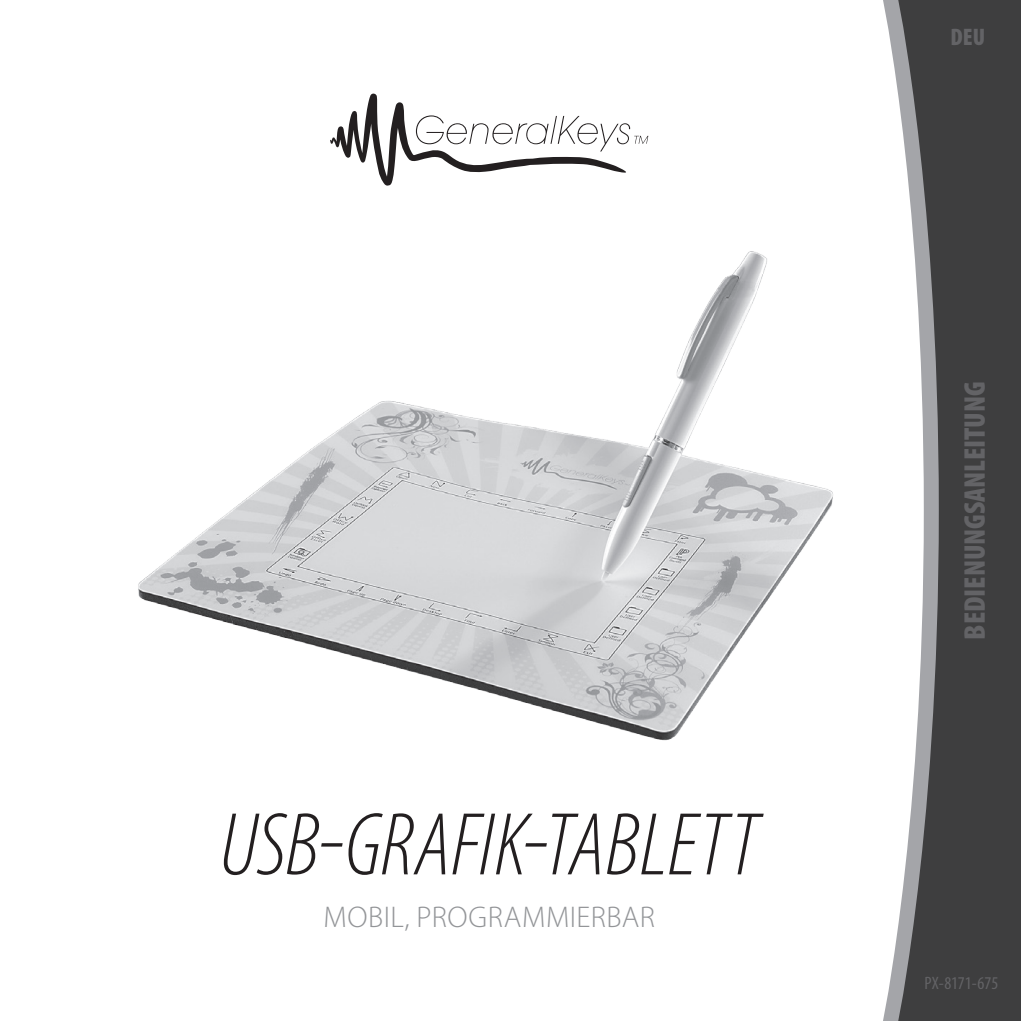
<style>
.page{position:relative;width:1021px;height:1021px;background:#fff}
.page>*{position:absolute;margin:0;border:0;box-sizing:border-box;transform-origin:0 0}
.t1{font:italic 300 condensed 90px "Myriad Pro";color:#231f20}
.t2{font:300 30px "Myriad Pro";letter-spacing:.015em;color:#939598}
.t3{font:900 condensed 30px "Myriad Pro";color:#636366}
.t4{font:900 condensed 24px "Myriad Pro";color:#636366}
.t5{font:condensed 18px "Myriad Pro";letter-spacing:.005em;color:#636366}
</style>
<div class="page">
<div style="left:946px;top:0;width:74px;height:1020px;background:#3e3e3f"></div>
<svg style="left:883px;top:0;width:63px;height:1020px"></svg>
<svg style="left:330px;top:93px;width:318px;height:93px"></svg>
<img style="left:138px;top:251px;width:695px;height:490px">
<h1 class="t1" style="left:220px;top:796px;width:540px">USB-GRAFIK-TABLETT</h1>
<p class="t2" style="left:323px;top:900px;width:333px">MOBIL, PROGRAMMIERBAR</p>
<p class="t4" style="left:950px;top:23px;width:36px">DEU</p>
<p class="t3" style="left:958px;top:639px;width:260px;rotate:-90deg">BEDIENUNGSANLEITUNG</p>
<p class="t5" style="left:924px;top:971px;width:75px">PX-8171-675</p>
</div>
